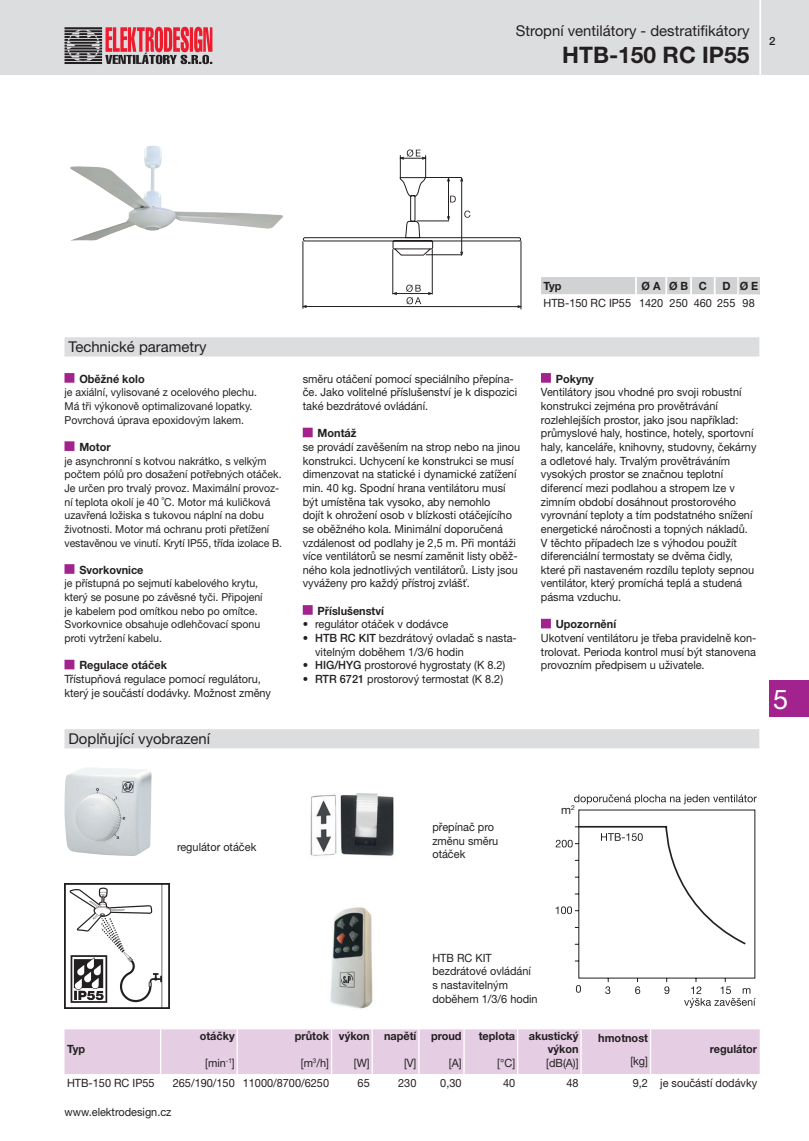
<style>
.page{position:relative;width:809px;height:1141px;background:#fff}
.page>*{position:absolute;margin:0;border:0;box-sizing:border-box;transform-origin:0 0}
.t1{font:27.12px "Helvetica Neue LT Pro";color:#fff}
.t2{font:700 22.75px "Helvetica Neue LT Pro";color:#231f20}
.t3{font:14.88px "Helvetica Neue LT Pro";color:#231f20}
.t4{font:11.72px "Helvetica Neue LT Pro";color:#231f20}
.t5{font:11.38px/13.7px "Helvetica Neue LT Pro";color:#231f20;scale:.96 1}
.t6{font:700 11.38px/13.7px "Helvetica Neue LT Pro";color:#231f20;text-align:right;scale:.96 1}
.t7{font:500 11.38px "Helvetica Neue LT Pro";color:#231f20}
.t8{font:11.03px/13.7px "Helvetica Neue LT Pro";color:#231f20;scale:.96 1}
.s1{font-weight:500}
</style>
<div class="page">
<div style="left:0;top:0;width:809px;height:74px;background:#dcdddf"></div>
<hr style="left:759px;top:0;width:2px;height:77px;background:#fff">
<div style="left:769px;top:681px;width:40px;height:36px;background:#a2238e"></div>
<svg style="left:64px;top:27px;width:148px;height:37px"></svg>
<img style="left:70px;top:147px;width:213px;height:94px">
<div style="left:64px;top:337px;width:695px;height:20px;background:#dcdddf"></div>
<div style="left:64px;top:373px;width:10px;height:10px;background:#a2238e"></div>
<div style="left:64px;top:441px;width:10px;height:10px;background:#a2238e"></div>
<div style="left:64px;top:564px;width:10px;height:10px;background:#a2238e"></div>
<div style="left:64px;top:660px;width:10px;height:9px;background:#a2238e"></div>
<div style="left:303px;top:428px;width:10px;height:9px;background:#a2238e"></div>
<div style="left:303px;top:605px;width:10px;height:10px;background:#a2238e"></div>
<div style="left:541px;top:373px;width:10px;height:10px;background:#a2238e"></div>
<div style="left:541px;top:619px;width:10px;height:9px;background:#a2238e"></div>
<hr style="left:304px;top:306px;width:216px;height:1px;background:#231f20">
<hr style="left:520px;top:241px;width:1px;height:68px;background:#231f20">
<hr style="left:302px;top:241px;width:1px;height:68px;background:#231f20">
<hr style="left:432px;top:249px;width:1px;height:45px;background:#231f20">
<hr style="left:392px;top:249px;width:1px;height:45px;background:#231f20">
<svg style="left:393px;top:285px;width:39px;height:19px"></svg>
<svg style="left:303px;top:149px;width:218px;height:107px"></svg>
<svg style="left:541px;top:277px;width:218px;height:18px;background:#d4d5d7"></svg>
<img style="left:64px;top:884px;width:105px;height:124px">
<div style="left:64px;top:1029px;width:695px;height:45px;background:#e5cee3"></div>
<div style="left:64px;top:729px;width:695px;height:19px;background:#dcdddf"></div>
<img style="left:64px;top:767px;width:88px;height:89px">
<svg style="left:555px;top:794px;width:201px;height:214px"></svg>
<img style="left:310px;top:793px;width:84px;height:63px">
<img style="left:330px;top:907px;width:43px;height:102px">
<h3 class="t3" style="left:515px;top:21px;width:235px">Stropní ventilátory - destratifikátory</h3>
<h2 class="t2" style="left:562px;top:40px;width:189px">HTB-150 RC IP55</h2>
<p class="t7" style="left:769px;top:34px;width:8px">2</p>
<h3 class="t3" style="left:68px;top:338px;width:140px">Technické parametry</h3>
<p class="t6" style="left:79px;top:371px;width:70px">Oběžné kolo</p>
<p class="t8" style="left:64px;top:385px;width:202px">je axiální, vylisované z ocelového plechu.<br>Má tři výkonově optimalizované lopatky.<br>Povrchová úprava epoxidovým lakem.</p>
<p class="t6" style="left:79px;top:440px;width:34px">Motor</p>
<p class="t8" style="left:64px;top:454px;width:228px">je asynchronní s kotvou nakrátko, s velkým počtem pólů pro dosažení potřebných otáček.<br>Je určen pro trvalý provoz. Maximální provoz&shy;ní teplota okolí je 40 ˚C. Motor má kuličková uzavřená ložiska s tukovou náplní na dobu životnosti. Motor má ochranu proti přetížení vestavěnou ve vinutí. Krytí IP55, třída izolace B.</p>
<p class="t6" style="left:79px;top:563px;width:68px">Svorkovnice</p>
<p class="t8" style="left:64px;top:576px;width:208px">je přístupná po sejmutí kabelového krytu, který se posune po závěsné tyči. Připojení je kabelem pod omítkou nebo po omítce.<br>Svorkovnice obsahuje odlehčovací sponu proti vytržení kabelu.</p>
<p class="t6" style="left:79px;top:658px;width:93px">Regulace otáček</p>
<p class="t5" style="left:64px;top:672px;width:217px">Třístupňová regulace pomocí regulátoru, který je součástí dodávky. Možnost změny</p>
<h3 class="t3" style="left:68px;top:730px;width:143px">Doplňující vyobrazení</h3>
<p class="t6" style="left:543px;top:279px;width:20px">Typ</p>
<p class="t6" style="left:641px;top:279px;width:69px">Ø AØ BC</p>
<p class="t6" style="left:722px;top:279px;width:39px">D Ø E</p>
<p class="t5" style="left:543px;top:296px;width:221px">HTB-150 RC IP55 1420 250 460 255 98</p>
<p class="t5" style="left:303px;top:372px;width:225px">směru otáčení pomocí speciálního přepína&shy;če. Jako volitelné příslušenství je k dispozici také bezdrátové ovládání.</p>
<p class="t6" style="left:317px;top:426px;width:42px">Montáž</p>
<p class="t5" style="left:303px;top:440px;width:228px">se provádí zavěšením na strop nebo na jinou konstrukci. Uchycení ke konstrukci se musí dimenzovat na statické i dynamické zatížení min. 40 kg. Spodní hrana ventilátoru musí být umístěna tak vysoko, aby nemohlo<br>dojít k ohrožení osob v blízkosti otáčejícího se oběžného kola. Minimální doporučená vzdálenost od podlahy je 2,5 m. Při montáži více ventilátorů se nesmí zaměnit listy oběž&shy;ného kola jednotlivých ventilátorů. Listy jsou vyváženy pro každý přístroj zvlášť.</p>
<p class="t6" style="left:317px;top:604px;width:71px">Příslušenství</p>
<p class="t5" style="left:303px;top:617px;width:153px">• regulátor otáček v dodávce</p>
<p class="t5" style="left:315px;top:631px;width:212px;text-indent:-12px">• <span class="s1">HTB RC KIT</span> bezdrátový ovladač s nasta&shy;vitelným doběhem 1/3/6 hodin</p>
<p class="t5" style="left:303px;top:658px;width:212px">• <span class="s1">HIG/HYG</span> prostorové hygrostaty (K 8.2)</p>
<p class="t5" style="left:303px;top:672px;width:210px">• <span class="s1">RTR 6721</span> prostorový termostat (K 8.2)</p>
<p class="t6" style="left:556px;top:371px;width:41px">Pokyny</p>
<p class="t5" style="left:541px;top:385px;width:226px">Ventilátory jsou vhodné pro svoji robustní konstrukci zejména pro provětrávání rozlehlejších prostor, jako jsou například: průmyslové haly, hostince, hotely, sportovní haly, kanceláře, knihovny, studovny, čekárny a odletové haly. Trvalým provětráváním vysokých prostor se značnou teplotní diferencí mezi podlahou a stropem lze v zimním období dosáhnout prostorového vyrovnání teploty a tím podstatného snížení energetické náročnosti a topných nákladů.<br>V těchto případech lze s výhodou použít diferenciální termostaty se dvěma čidly, které při nastaveném rozdílu teploty sepnou ventilátor, který promíchá teplá a studená pásma vzduchu.</p>
<p class="t6" style="left:556px;top:617px;width:64px">Upozornění</p>
<p class="t5" style="left:541px;top:631px;width:226px;text-align:justify">Ukotvení ventilátoru je třeba pravidelně kon&shy;trolovat. Perioda kontrol musí být stanovena provozním předpisem u uživatele.</p>
<h1 class="t1" style="left:773px;top:682px;width:17px">5</h1>
<p class="t5" style="left:177px;top:840px;width:84px">regulátor otáček</p>
<p class="t5" style="left:432px;top:820px;width:70px">přepínač pro změnu směru otáček</p>
<p class="t4" style="left:561px;top:803px;width:15px">m<sup>2</sup></p>
<p class="t6" style="left:67px;top:1042px;width:20px">Typ</p>
<p class="t6" style="left:200px;top:1028px;width:38px">otáčky</p>
<p class="t5" style="left:205px;top:1056px;width:32px">[min<sup>-1</sup>]</p>
<p class="t6" style="left:295px;top:1028px;width:37px">průtok</p>
<p class="t5" style="left:301px;top:1056px;width:31px">[m<sup>3</sup>/h]</p>
<p class="t6" style="left:339px;top:1028px;width:34px">výkon</p>
<p class="t5" style="left:354px;top:1056px;width:18px">[W]</p>
<p class="t6" style="left:384px;top:1028px;width:35px">napětí</p>
<p class="t5" style="left:404px;top:1056px;width:14px">[V]</p>
<p class="t5" style="left:432px;top:950px;width:111px">HTB RC KIT bezdrátové ovládání s nastavitelným doběhem 1/3/6 hodin</p>
<p class="t6" style="left:431px;top:1028px;width:33px">proud</p>
<p class="t5" style="left:449px;top:1056px;width:15px">[A]</p>
<p class="t6" style="left:479px;top:1028px;width:39px">teplota</p>
<p class="t5" style="left:497px;top:1056px;width:20px">[°C]</p>
<p class="t6" style="left:529px;top:1028px;width:53px">akustický výkon</p>
<p class="t5" style="left:546px;top:1056px;width:35px">[dB(A)]</p>
<p class="t6" style="left:598px;top:1031px;width:53px">hmotnost</p>
<p class="t5" style="left:630px;top:1053px;width:20px">[kg]</p>
<p class="t6" style="left:710px;top:1042px;width:51px">regulátor</p>
<p class="t5" style="left:67px;top:1076px;width:93px">HTB-150 RC IP55</p>
<p class="t5" style="left:173px;top:1076px;width:164px">265/190/150 11000/8700/6250</p>
<p class="t5" style="left:357px;top:1076px;width:14px">65</p>
<p class="t5" style="left:398px;top:1076px;width:20px">230</p>
<p class="t5" style="left:440px;top:1076px;width:24px">0,30</p>
<p class="t5" style="left:503px;top:1076px;width:14px">40</p>
<p class="t5" style="left:566px;top:1076px;width:14px">48</p>
<p class="t5" style="left:633px;top:1076px;width:131px">9,2 je součástí dodávky</p>
<p class="t5" style="left:64px;top:1105px;width:113px">www.elektrodesign.cz</p>
</div>
